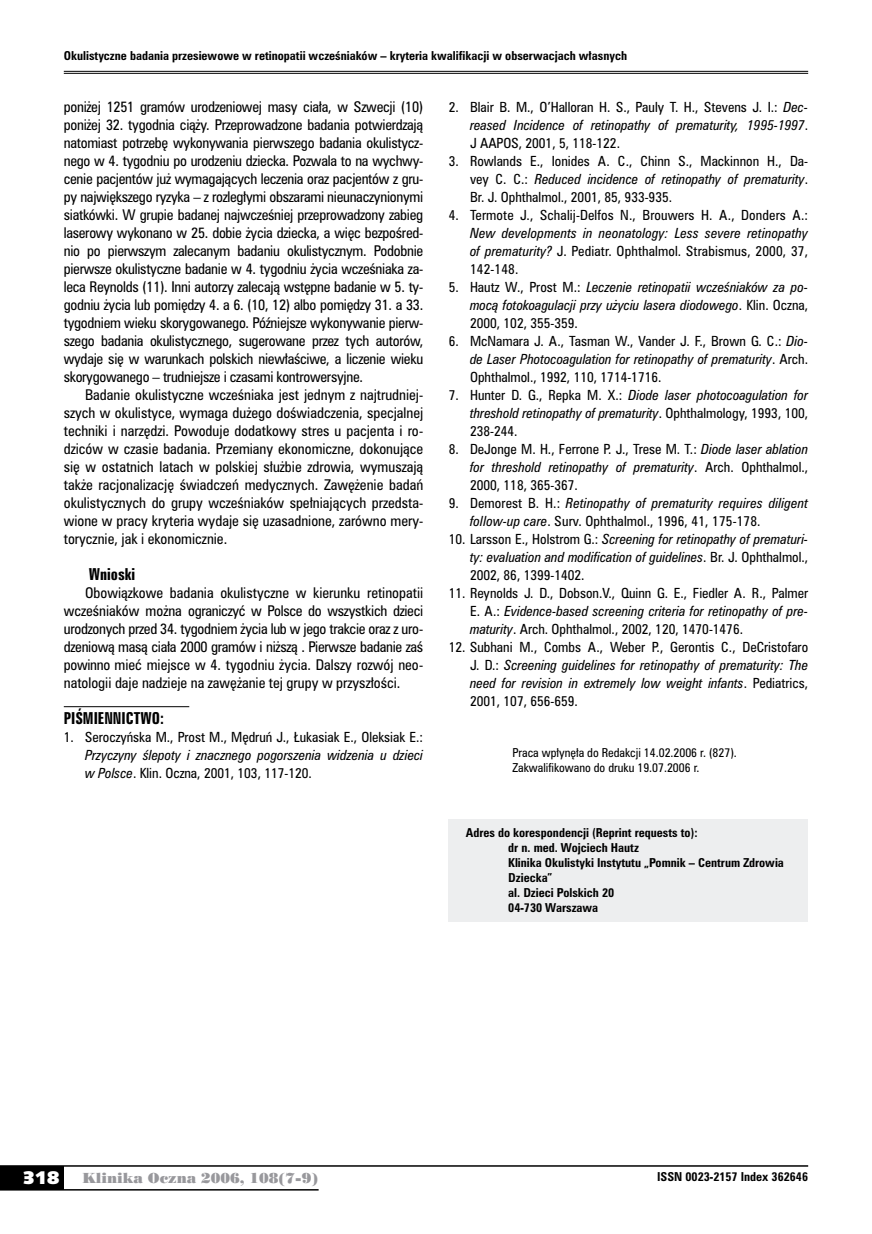
<style>
.page{position:relative;width:872px;height:1234px;background:#fff}
.page>*{position:absolute;margin:0;border:0;box-sizing:border-box;transform-origin:0 0}
.t1{font:18px "Humanst 531 U Blk PL";color:#fff}
.t2{font:15px "Zurich Bd X Cn PL";color:#000}
.t3{font:13.5px/18px "Zurich Cn PL";color:#000;text-align:justify}
.t4{font:13.5px "Poster Bodoni PL";color:#98989c}
.t5{font:italic 12.75px/18px "Zurich Cn PL";color:#000;text-align:justify}
.t6{font:12.75px/18px "Zurich Cn PL";color:#000;text-align:justify}
.t7{font:700 11.25px/15px "Zurich Cn PL";color:#000}
.t8{font:11.25px/15px "Zurich Cn PL";color:#000}
.s1{font-style:normal}
.s2{font-style:italic}
</style>
<div class="page">
<div style="left:0;top:1165px;width:64px;height:24px;background:#000"></div>
<hr style="left:0;top:1164px;width:808px;height:2px;background:#000">
<hr style="left:0;top:1188px;width:319px;height:2px;background:#000">
<hr style="left:64px;top:71px;width:744px;height:1px;background:#000">
<hr style="left:64px;top:73px;width:744px;height:1px;background:#000">
<hr style="left:64px;top:706px;width:125px;height:1px;background:#000">
<div style="left:449px;top:819px;width:359px;height:102px;background:#edeeef"></div>
<p class="t7" style="left:64px;top:48px;width:565px">Okulistyczne badania przesiewowe w retinopatii wcześniaków – kryteria kwalifikacji w obserwacjach własnych</p>
<p class="t3" style="left:64px;top:97px;width:361px">poniżej 1251 gramów urodzeniowej masy ciała, w Szwecji (10) poniżej 32. tygodnia ciąży. Przeprowadzone badania potwierdzają natomiast potrzebę wykonywania pierwszego badania okulistycz&shy;nego w 4. tygodniu po urodzeniu dziecka. Pozwala to na wychwy&shy;cenie pacjentów już wymagających leczenia oraz pacjentów z gru&shy;py największego ryzyka – z rozległymi obszarami nieunaczynionymi siatkówki. W grupie badanej najwcześniej przeprowadzony zabieg laserowy wykonano w 25. dobie życia dziecka, a więc bezpośred&shy;nio po pierwszym zalecanym badaniu okulistycznym. Podobnie pierwsze okulistyczne badanie w 4. tygodniu życia wcześniaka za&shy;leca Reynolds (11). Inni autorzy zalecają wstępne badanie w 5. ty&shy;godniu życia lub pomiędzy 4. a 6. (10, 12) albo pomiędzy 31. a 33. tygodniem wieku skorygowanego. Późniejsze wykonywanie pierw&shy;szego badania okulistycznego, sugerowane przez tych autorów, wydaje się w warunkach polskich niewłaściwe, a liczenie wieku skorygowanego – trudniejsze i czasami kontrowersyjne.</p>
<p class="t3" style="left:64px;top:385px;width:361px;text-indent:21px">Badanie okulistyczne wcześniaka jest jednym z najtrudniej&shy;szych w okulistyce, wymaga dużego doświadczenia, specjalnej techniki i narzędzi. Powoduje dodatkowy stres u pacjenta i ro&shy;dziców w czasie badania. Przemiany ekonomiczne, dokonujące się w ostatnich latach w polskiej służbie zdrowia, wymuszają także racjonalizację świadczeń medycznych. Zawężenie badań okulistycznych do grupy wcześniaków spełniających przedsta&shy;wione w pracy kryteria wydaje się uzasadnione, zarówno mery&shy;torycznie, jak i ekonomicznie.</p>
<p class="t2" style="left:89px;top:564px;width:48px">Wnioski</p>
<p class="t3" style="left:64px;top:583px;width:361px;text-indent:21px">Obowiązkowe badania okulistyczne w kierunku retinopatii wcześniaków można ograniczyć w Polsce do wszystkich dzieci urodzonych przed 34. tygodniem życia lub w jego trakcie oraz z uro&shy;dzeniową masą ciała 2000 gramów i niższą . Pierwsze badanie zaś powinno mieć miejsce w 4. tygodniu życia. Dalszy rozwój neo&shy;natologii daje nadzieje na zawężanie tej grupy w przyszłości.</p>
<p class="t2" style="left:64px;top:708px;width:102px">PIŚMIENNICTWO:</p>
<p class="t6" style="left:64px;top:727px;width:361px">1. Seroczyńska M., Prost M., Mędruń J., Łukasiak E., Oleksiak E.:</p>
<p class="t5" style="left:85px;top:745px;width:340px">Przyczyny ślepoty i znacznego pogorszenia widzenia u dzieci w Polsce<span class="s1">. Klin. Oczna, 2001, 103, 117-120.</span></p>
<p class="t6" style="left:470px;top:97px;width:340px;text-indent:-21px">2. Blair B. M., O’Halloran H. S., Pauly T. H., Stevens J. I.: <span class="s2">Dec&shy;reased Incidence of retinopathy of prematurity, 1995-1997</span>.<br>J AAPOS, 2001, 5, 118-122.</p>
<p class="t6" style="left:470px;top:151px;width:340px;text-indent:-21px">3. Rowlands E., Ionides A. C., Chinn S., Mackinnon H., Da&shy;vey C. C.: <span class="s2">Reduced incidence of retinopathy of prematurity</span>.<br>Br. J. Ophthalmol., 2001, 85, 933-935.</p>
<p class="t6" style="left:449px;top:205px;width:361px">4. Termote J., Schalij-Delfos N., Brouwers H. A., Donders A.:</p>
<p class="t5" style="left:470px;top:223px;width:340px">New developments in neonatology: Less severe retinopathy of prematurity? <span class="s1">J. Pediatr. Ophthalmol. Strabismus, 2000, 37, 142-148.</span></p>
<p class="t5" style="left:470px;top:277px;width:340px;text-indent:-21px"><span class="s1">5. Hautz W., Prost M.:</span> Leczenie retinopatii wcześniaków za po&shy;mocą fotokoagulacji przy użyciu lasera diodowego<span class="s1">. Klin. Oczna, 2000, 102, 355-359.</span></p>
<p class="t6" style="left:470px;top:331px;width:340px;text-indent:-21px">6. McNamara J. A., Tasman W., Vander J. F., Brown G. C.: <span class="s2">Dio&shy;de Laser Photocoagulation for retinopathy of prematurity</span>. Arch.<br>Ophthalmol., 1992, 110, 1714-1716.</p>
<p class="t5" style="left:470px;top:386px;width:340px;text-indent:-21px"><span class="s1">7. Hunter D. G., Repka M. X.:</span> Diode laser photocoagulation for threshold retinopathy of prematurity<span class="s1">. Ophthalmology, 1993, 100, 238-244.</span></p>
<p class="t6" style="left:470px;top:440px;width:340px;text-indent:-21px">8. DeJonge M. H., Ferrone P. J., Trese M. T.: <span class="s2">Diode laser ablation for threshold retinopathy of prematurity</span>. Arch. Ophthalmol., 2000, 118, 365-367.</p>
<p class="t5" style="left:470px;top:494px;width:340px;text-indent:-21px"><span class="s1">9. Demorest B. H.:</span> Retinopathy of prematurity requires diligent follow-up care<span class="s1">. Surv. Ophthalmol., 1996, 41, 175-178.</span></p>
<p class="t5" style="left:470px;top:530px;width:340px;text-indent:-21px"><span class="s1">10. Larsson E., Holstrom G.:</span> Screening for retinopathy of prematuri&shy;ty: evaluation and modification of guidelines<span class="s1">. Br. J. Ophthalmol., 2002, 86, 1399-1402.</span></p>
<p class="t6" style="left:470px;top:584px;width:340px;text-indent:-21px">11. Reynolds J. D., Dobson.V., Quinn G. E., Fiedler A. R., Palmer E. A.: <span class="s2">Evidence-based screening criteria for retinopathy of pre&shy;maturity</span>. Arch. Ophthalmol., 2002, 120, 1470-1476.</p>
<p class="t5" style="left:470px;top:638px;width:340px;text-indent:-21px"><span class="s1">12. Subhani M., Combs A., Weber P., Gerontis C., DeCristofaro J. D.:</span> Screening guidelines for retinopathy of prematurity: The need for revision in extremely low weight infants<span class="s1">. Pediatrics, 2001, 107, 656-659.</span></p>
<p class="t8" style="left:512px;top:745px;width:226px">Praca wpłynęła do Redakcji 14.02.2006 r. (827).<br>Zakwalifikowano do druku 19.07.2006 r.</p>
<p class="t7" style="left:508px;top:825px;width:277px;text-indent:-43px">Adres do korespondencji (Reprint requests to):<br>dr n. med. Wojciech Hautz<br>Klinika Okulistyki Instytutu „Pomnik – Centrum Zdrowia<br>Dziecka”<br>al. Dzieci Polskich 20<br>04-730 Warszawa</p>
<h1 class="t1" style="left:23px;top:1165px;width:38px">318</h1>
<p class="t4" style="left:83px;top:1168px;width:237px">Klinika Oczna 2006, 108(7-9)</p>
<p class="t7" style="left:657px;top:1168px;width:152px">ISSN 0023-2157 Index 362646</p>
</div>
